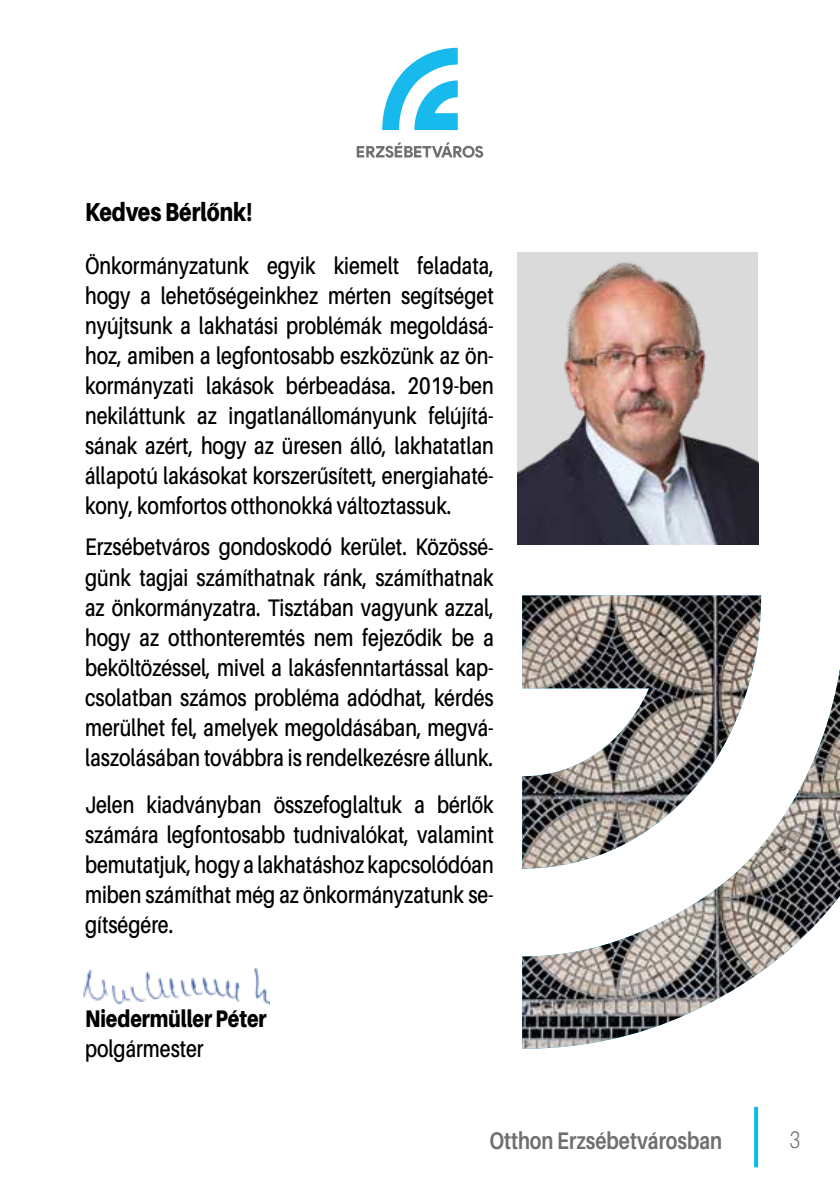
<style>
.page{position:relative;width:840px;height:1191px;background:#fff}
.page>*{position:absolute;margin:0;border:0;box-sizing:border-box;transform-origin:0 0}
.t1{font:900 26px "Aileron";color:#000;scale:.8 1}
.t2{font:600 24px/30px "Aileron";color:#000;text-align:justify;scale:.8 1}
.t3{font:700 24px "Aileron";color:#706f6f;scale:.8 1}
.t4{font:900 24px "Aileron";color:#000;scale:.8 1}
.t5{font:300 24px "Aileron";color:#706f6f;scale:.8 1}
</style>
<div class="page">
<img style="left:517px;top:253px;width:240px;height:292px">
<svg style="left:356px;top:142px;width:127px;height:16px"></svg>
<svg style="left:382px;top:48px;width:75px;height:82px"></svg>
<img style="left:522px;top:595px;width:317px;height:453px">
<svg style="left:754px;top:1106px;width:3px;height:61px"></svg>
<img style="left:83px;top:967px;width:186px;height:38px">
<p class="t1" style="left:85px;top:197px;width:210px">Kedves Bérlőnk!</p>
<p class="t2" style="left:85px;top:251px;width:512px">Önkormányzatunk egyik kiemelt feladata, hogy a lehetőségeinkhez mérten segítséget nyújtsunk a lakhatási problémák megoldásá&shy;hoz, amiben a legfontosabb eszközünk az ön&shy;kormányzati lakások bérbeadása. 2019-ben nekiláttunk az ingatlanállományunk felújítá&shy;sának azért, hogy az üresen álló, lakhatatlan állapotú lakásokat korszerűsített, energiahaté&shy;kony, komfortos otthonokká változtassuk.</p>
<p class="t2" style="left:85px;top:532px;width:512px">Erzsébetváros gondoskodó kerület. Közössé&shy;günk tagjai számíthatnak ránk, számíthatnak az önkormányzatra. Tisztában vagyunk azzal, hogy az otthonteremtés nem fejeződik be a beköltözéssel, mivel a lakásfenntartással kap&shy;csolatban számos probléma adódhat, kérdés merülhet fel, amelyek megoldásában, megvá&shy;laszolásában továbbra is rendelkezésre állunk.</p>
<p class="t2" style="left:85px;top:789px;width:512px">Jelen kiadványban összefoglaltuk a bérlők számára legfontosabb tudnivalókat, valamint bemutatjuk, hogy a lakhatáshoz kapcsolódóan miben számíthat még az önkormányzatunk se&shy;gítségére.</p>
<p class="t4" style="left:85px;top:1004px;width:228px">Niedermüller Péter</p>
<p class="t2" style="left:85px;top:1033px;width:150px">polgármester</p>
<p class="t3" style="left:489px;top:1127px;width:292px">Otthon Erzsébetvárosban</p>
<p class="t5" style="left:789px;top:1126px;width:15px">3</p>
</div>
